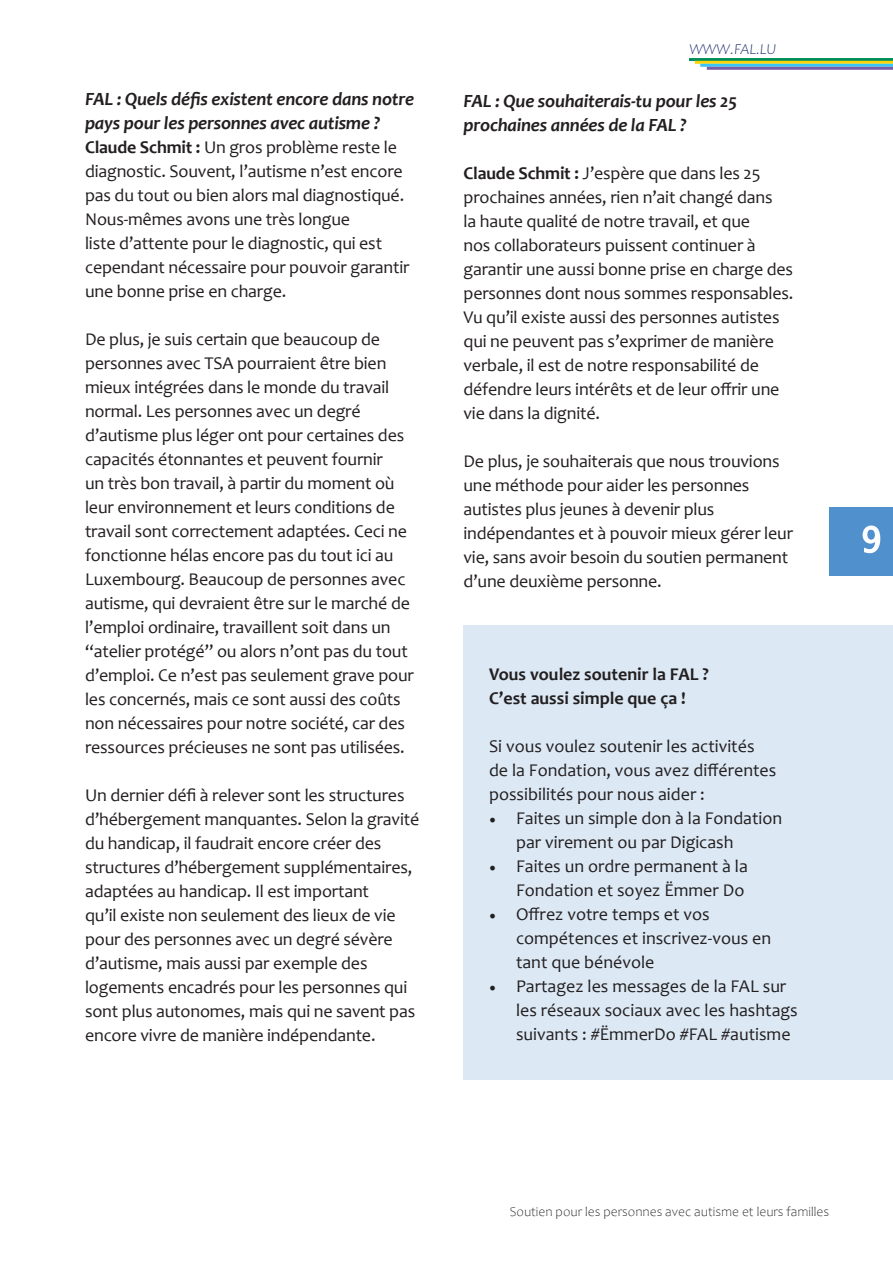
<style>
.page{position:relative;width:893px;height:1263px;background:#fff}
.page>*{position:absolute;margin:0;border:0;box-sizing:border-box;transform-origin:0 0}
.t1{font:34.5px "Lucida Console";color:#fff}
.t2{font:italic 700 18.75px/24px "Candara";letter-spacing:-.01em;color:#231f20}
.t3{font:18px/24px "Candara";letter-spacing:-.01em;color:#231f20}
.t4{font:700 18px/24px "Candara";color:#231f20}
.t5{font:italic 300 15px "Candara";color:#172a6c}
.t6{font:300 13.5px "Candara";color:#231f20}
.s1{font-weight:700}
.s2{font-family:"Minion Pro"}
</style>
<div class="page">
<div style="left:829px;top:507px;width:64px;height:69px;background:#5090cc"></div>
<svg style="left:862px;top:525px;width:19px;height:29px"></svg>
<hr style="left:689px;top:58px;width:204px;height:3px;background:#008f5b">
<hr style="left:695px;top:61px;width:198px;height:3px;background:#fcd406">
<hr style="left:700px;top:64px;width:193px;height:3px;background:#38c6f4">
<hr style="left:707px;top:67px;width:186px;height:3px;background:#7a5ca7">
<div style="left:463px;top:625px;width:430px;height:455px;background:#dce9f5"></div>
<p class="t2" style="left:85px;top:87px;width:331px">FAL : Quels défis existent encore dans notre pays pour les personnes avec autisme ?</p>
<p class="t3" style="left:85px;top:135px;width:326px"><span class="s1">Claude Schmit :</span> Un gros problème reste le diagnostic. Souvent, l’autisme n’est encore pas du tout ou bien alors mal diagnostiqué.<br>Nous-mêmes avons une très longue<br>liste d’attente pour le diagnostic, qui est cependant nécessaire pour pouvoir garantir une bonne prise en charge.</p>
<p class="t3" style="left:85px;top:327px;width:330px">De plus, je suis certain que beaucoup de personnes avec TSA pourraient être bien mieux intégrées dans le monde du travail normal. Les personnes avec un degré d’autisme plus léger ont pour certaines des capacités étonnantes et peuvent fournir<br>un très bon travail, à partir du moment où leur environnement et leurs conditions de travail sont correctement adaptées. Ceci ne fonctionne hélas encore pas du tout ici au Luxembourg. Beaucoup de personnes avec autisme, qui devraient être sur le marché de l’emploi ordinaire, travaillent soit dans un “atelier protégé” ou alors n’ont pas du tout d’emploi. Ce n’est pas seulement grave pour les concernés, mais ce sont aussi des coûts non nécessaires pour notre société, car des ressources précieuses ne sont pas utilisées.</p>
<p class="t3" style="left:85px;top:783px;width:336px">Un dernier défi à relever sont les structures d’hébergement manquantes. Selon la gravité du handicap, il faudrait encore créer des structures d’hébergement supplémentaires, adaptées au handicap. Il est important<br>qu’il existe non seulement des lieux de vie pour des personnes avec un degré sévère d’autisme, mais aussi par exemple des logements encadrés pour les personnes qui sont plus autonomes, mais qui ne savent pas encore vivre de manière indépendante.</p>
<p class="t5" style="left:690px;top:41px;width:88px">WWW.FAL.LU</p>
<p class="t2" style="left:463px;top:89px;width:275px">FAL : Que souhaiterais-tu pour les 25 prochaines années de la FAL ?</p>
<p class="t3" style="left:463px;top:161px;width:331px"><span class="s1">Claude Schmit :</span> J’espère que dans les 25 prochaines années, rien n’ait changé dans<br>la haute qualité de notre travail, et que<br>nos collaborateurs puissent continuer à garantir une aussi bonne prise en charge des personnes dont nous sommes responsables.<br>Vu qu’il existe aussi des personnes autistes qui ne peuvent pas s’exprimer de manière verbale, il est de notre responsabilité de défendre leurs intérêts et de leur offrir une vie dans la dignité.</p>
<p class="t3" style="left:463px;top:449px;width:331px">De plus, je souhaiterais que nous trouvions une méthode pour aider les personnes autistes plus jeunes à devenir plus indépendantes et à pouvoir mieux gérer leur vie, sans avoir besoin du soutien permanent d’une deuxième personne.</p>
<p class="t4" style="left:489px;top:662px;width:221px">Vous voulez soutenir la FAL ?<br>C’est aussi simple que ça !</p>
<p class="t3" style="left:489px;top:734px;width:289px">Si vous voulez soutenir les activités de la Fondation, vous avez différentes possibilités pour nous aider :</p>
<p class="t3" style="left:516px;top:806px;width:268px;text-indent:-27px"><span class="s2">•</span> Faites un simple don à la Fondation par virement ou par Digicash</p>
<p class="t3" style="left:489px;top:854px;width:260px;text-align:right"><span class="s2">•</span> Faites un ordre permanent à la<br>Fondation et soyez Ëmmer Do</p>
<p class="t3" style="left:516px;top:902px;width:257px;text-indent:-27px"><span class="s2">•</span> Offrez votre temps et vos compétences et inscrivez-vous en tant que bénévole</p>
<p class="t3" style="left:516px;top:974px;width:283px;text-indent:-27px"><span class="s2">•</span> Partagez les messages de la FAL sur les réseaux sociaux avec les hashtags suivants : #ËmmerDo #FAL #autisme</p>
<h1 class="t1" style="left:861px;top:525px;width:22px">9</h1>
<p class="t6" style="left:510px;top:1204px;width:321px">Soutien pour les personnes avec autisme et leurs familles</p>
</div>
